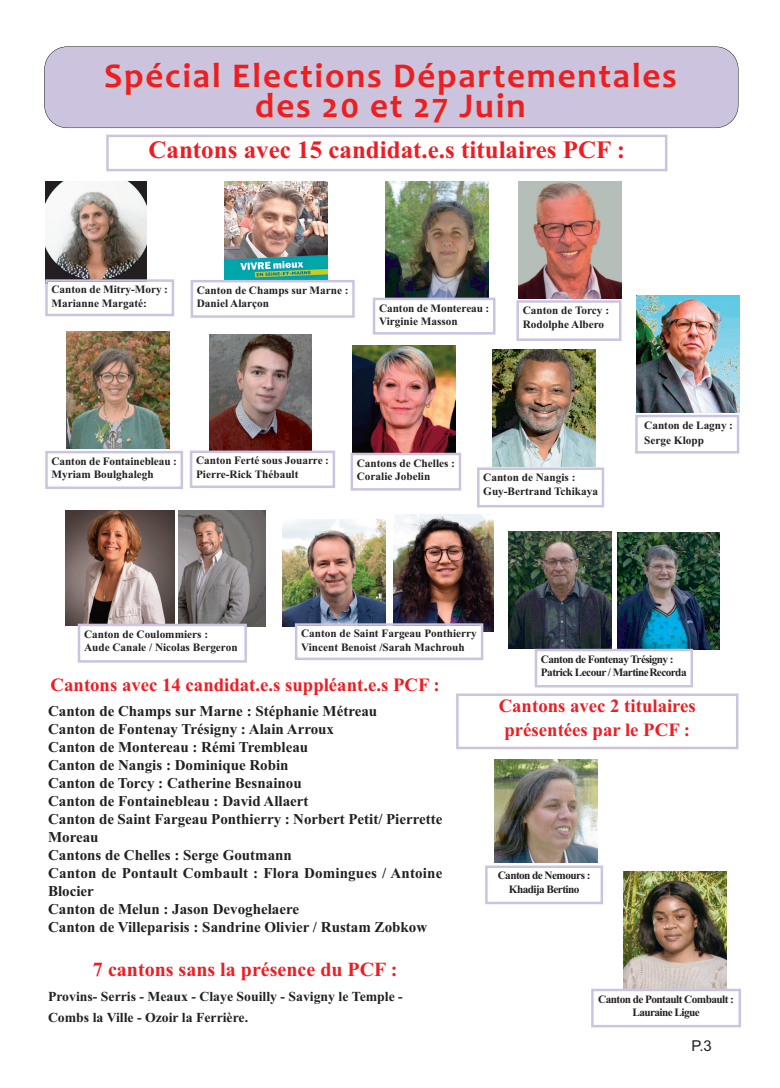
<style>
.page{position:relative;width:780px;height:1088px;background:#fff}
.page>*{position:absolute;margin:0;border:0;box-sizing:border-box;transform-origin:0 0}
.t1{font:700 35px/30px "Candara";letter-spacing:.05em;color:#ee1d23;text-align:center}
.t2{font:700 25px "Times New Roman";color:#ee1d23}
.t3{font:700 20px "Times New Roman";color:#ee1d23}
.t4{font:700 18.75px/23.4px "Times New Roman";color:#ee1d23;text-align:center}
.t5{font:700 15px/18px "Times New Roman";color:#231f20}
.t6{font:15px "Arial";color:#231f20}
.t7{font:700 13.75px/21.2px "Times New Roman";color:#231f20}
.t8{font:700 11.25px/13.5px "Times New Roman";color:#231f20}
.t9{font:700 11.25px/13.5px "Times New Roman";letter-spacing:-.05em;color:#231f20;text-align:center}
</style>
<div class="page">
<div style="left:44px;top:47px;width:694px;height:81px;background:#ccc4df;border-radius:23px"></div>
<div style="left:44px;top:46px;width:694px;height:82px;border:1px solid #231f20;border-radius:23px"></div>
<img style="left:45px;top:182px;width:102px;height:97px">
<img style="left:224px;top:181px;width:103px;height:99px">
<img style="left:508px;top:532px;width:103px;height:117px">
<img style="left:385px;top:181px;width:103px;height:117px">
<img style="left:492px;top:350px;width:103px;height:117px">
<img style="left:518px;top:181px;width:103px;height:117px">
<img style="left:209px;top:335px;width:103px;height:116px">
<img style="left:353px;top:345px;width:102px;height:108px">
<img style="left:66px;top:332px;width:103px;height:116px">
<div style="left:106px;top:135px;width:561px;height:36px;border:2px solid #ccc4df"></div>
<img style="left:617px;top:532px;width:102px;height:117px">
<div style="left:65px;top:510px;width:112px;height:116px;background:linear-gradient(to bottom,#fff,#fff)"></div>
<img style="left:65px;top:510px;width:109px;height:116px">
<img style="left:178px;top:510px;width:87px;height:116px">
<img style="left:283px;top:519px;width:103px;height:107px">
<img style="left:393px;top:515px;width:101px;height:117px">
<div style="left:45px;top:279px;width:129px;height:37px;border:2px solid #ccc4df"></div>
<div style="left:534px;top:649px;width:159px;height:38px;border:2px solid #ccc4df"></div>
<div style="left:477px;top:467px;width:127px;height:40px;border:2px solid #ccc4df"></div>
<div style="left:350px;top:453px;width:111px;height:38px;border:2px solid #ccc4df"></div>
<div style="left:516px;top:300px;width:105px;height:41px;border:2px solid #ccc4df"></div>
<div style="left:45px;top:451px;width:138px;height:38px;border:2px solid #ccc4df"></div>
<div style="left:190px;top:280px;width:164px;height:38px;border:2px solid #ccc4df"></div>
<div style="left:373px;top:298px;width:122px;height:37px;border:2px solid #ccc4df"></div>
<div style="left:78px;top:624px;width:169px;height:39px;border:2px solid #ccc4df"></div>
<div style="left:190px;top:451px;width:145px;height:37px;border:2px solid #ccc4df"></div>
<div style="left:297px;top:626px;width:184px;height:31px;background:#fff"></div>
<div style="left:295px;top:623px;width:188px;height:37px;border:2px solid #ccc4df"></div>
<img style="left:636px;top:295px;width:103px;height:117px">
<div style="left:635px;top:415px;width:104px;height:38px;border:2px solid #ccc4df"></div>
<div style="left:456px;top:693px;width:282px;height:56px;border:2px solid #ccc4df"></div>
<img style="left:494px;top:759px;width:103px;height:103px">
<div style="left:485px;top:865px;width:118px;height:39px;border:2px solid #ccc4df"></div>
<img style="left:623px;top:872px;width:103px;height:117px">
<div style="left:591px;top:989px;width:150px;height:38px;border:2px solid #ccc4df"></div>
<h1 class="t1" style="left:104px;top:60px;width:574px">Spécial Elections Départementales des 20 et 27 Juin</h1>
<h2 class="t2" style="left:148px;top:135px;width:478px">Cantons avec 15 candidat.e.s titulaires PCF :</h2>
<p class="t8" style="left:51px;top:283px;width:118px">Canton de Mitry-Mory :<br>Marianne Margaté:</p>
<p class="t8" style="left:197px;top:283px;width:153px">Canton de Champs sur Marne :<br>Daniel Alarçon</p>
<p class="t8" style="left:379px;top:301px;width:112px">Canton de Montereau :<br>Virginie Masson</p>
<p class="t8" style="left:522px;top:303px;width:88px">Canton de Torcy :<br>Rodolphe Albero</p>
<p class="t8" style="left:51px;top:454px;width:127px">Canton de Fontainebleau :<br>Myriam Boulghalegh</p>
<p class="t8" style="left:196px;top:454px;width:134px">Canton Ferté sous Jouarre :<br>Pierre-Rick Thébault</p>
<p class="t8" style="left:357px;top:456px;width:100px">Cantons de Chelles :<br>Coralie Jobelin</p>
<p class="t8" style="left:483px;top:471px;width:116px">Canton de Nangis :<br>Guy-Bertrand Tchikaya</p>
<p class="t8" style="left:644px;top:418px;width:90px;line-height:14.1px">Canton de Lagny :<br>Serge Klopp</p>
<p class="t8" style="left:84px;top:627px;width:155px">Canton de Coulommiers :<br>Aude Canale / Nicolas Bergeron</p>
<p class="t8" style="left:301px;top:626px;width:177px">Canton de Saint Fargeau Ponthierry<br>Vincent Benoist /Sarah Machrouh</p>
<p class="t4" style="left:51px;top:673px;width:390px">Cantons avec 14 candidat.e.s suppléant.e.s PCF :</p>
<p class="t5" style="left:48px;top:702px;width:396px">Canton de Champs sur Marne : Stéphanie Métreau<br>Canton de Fontenay Trésigny : Alain Arroux<br>Canton de Montereau : Rémi Trembleau<br>Canton de Nangis : Dominique Robin<br>Canton de Torcy : Catherine Besnainou<br>Canton de Fontainebleau : David Allaert<br>Canton de Saint Fargeau Ponthierry : Norbert Petit/ Pierrette Moreau<br>Cantons de Chelles : Serge Goutmann<br>Canton de Pontault Combault : Flora Domingues / Antoine Blocier<br>Canton de Melun : Jason Devoghelaere<br>Canton de Villeparisis : Sandrine Olivier / Rustam Zobkow</p>
<h3 class="t3" style="left:93px;top:957px;width:306px">7 cantons sans la présence du PCF :</h3>
<p class="t7" style="left:48px;top:986px;width:356px">Provins- Serris - Meaux - Claye Souilly - Savigny le Temple -<br>Combs la Ville - Ozoir la Ferrière.</p>
<p class="t9" style="left:541px;top:652px;width:147px;text-align:left">Canton de Fontenay Trésigny :<br>Patrick Lecour / MartineRecorda</p>
<p class="t4" style="left:498px;top:694px;width:199px">Cantons avec 2 titulaires présentées par le PCF :</p>
<p class="t9" style="left:497px;top:869px;width:94px">Canton de Nemours :<br>Khadija Bertino</p>
<p class="t9" style="left:598px;top:992px;width:137px">Canton de Pontault Combault :<br>Lauraine Ligue</p>
<p class="t6" style="left:691px;top:1037px;width:22px">P.3</p>
</div>
